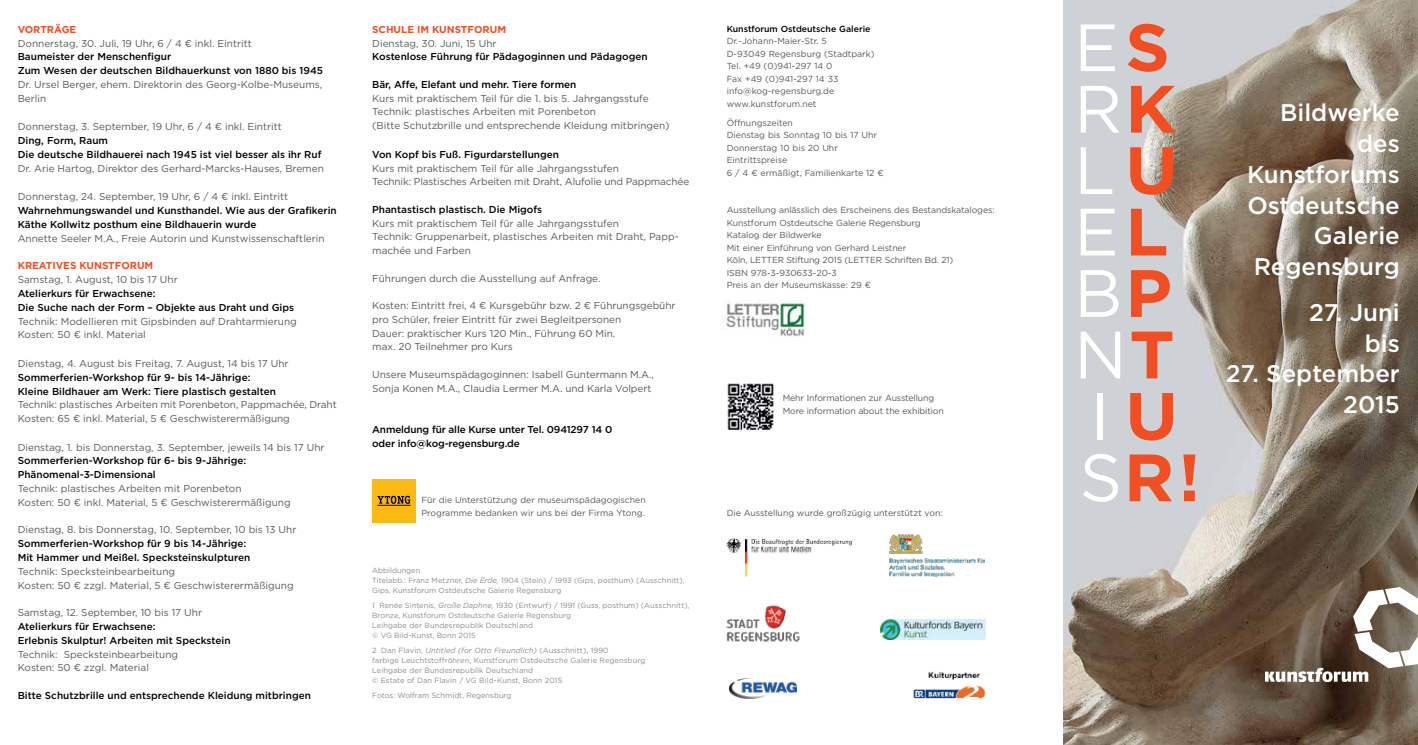
<style>
.page{position:relative;width:1418px;height:745px;background:#fff}
.page>*{position:absolute;margin:0;border:0;box-sizing:border-box;transform-origin:0 0}
.t1{font:66.75px "Gotham";color:#fff}
.t2{font:700 66.75px "Gotham";color:#f04e23;scale:1.05 1}
.t3{font:500 24px/30.6px "Gotham";color:#fff;text-align:right}
.t4{font:10px/13.8px "Gotham";color:#58595b}
.t5{font:500 10px/13.8px "Gotham";color:#000}
.t6{font:700 10px "Gotham";color:#f04e23}
.t7{font:8.75px/12.5px "Gotham";letter-spacing:-.01em;color:#58595b}
.t8{font:500 8.75px "Gotham";color:#000}
.t9{font:7.5px/10px "Gotham";color:#8a8c8e}
.s1{font-style:italic}
.s2{font-weight:700;color:#f04e23}
.s3{font-weight:400;color:#fff}
</style>
<div class="page">
<img style="left:1063px;top:0;width:354px;height:744px">
<img style="left:1265px;top:587px;width:152px;height:93px">
<img style="left:727px;top:383px;width:47px;height:46px">
<img style="left:726px;top:538px;width:126px;height:39px">
<img style="left:889px;top:534px;width:95px;height:42px">
<img style="left:722px;top:300px;width:83px;height:36px">
<img style="left:913px;top:671px;width:73px;height:28px">
<img style="left:729px;top:678px;width:67px;height:20px">
<img style="left:726px;top:605px;width:74px;height:37px">
<img style="left:880px;top:619px;width:105px;height:20px">
<div style="left:372px;top:479px;width:43px;height:43px;background:#fdb913"></div>
<svg style="left:377px;top:495px;width:33px;height:8px"></svg>
<hr style="left:377px;top:504px;width:33px;height:1px;background:#000">
<p class="t6" style="left:18px;top:23px;width:60px">VORTRÄGE</p>
<p class="t4" style="left:18px;top:36px;width:236px">Donnerstag, 30. Juli, 19 Uhr, 6 / 4 € inkl. Eintritt</p>
<p class="t5" style="left:18px;top:50px;width:307px">Baumeister der Menschenfigur<br>Zum Wesen der deutschen Bildhauerkunst von 1880 bis 1945</p>
<p class="t4" style="left:18px;top:77px;width:306px">Dr. Ursel Berger, ehem. Direktorin des Georg-Kolbe-Museums,<br>Berlin</p>
<p class="t4" style="left:18px;top:120px;width:266px">Donnerstag, 3. September, 19 Uhr, 6 / 4 € inkl. Eintritt</p>
<p class="t5" style="left:18px;top:133px;width:305px">Ding, Form, Raum<br>Die deutsche Bildhauerei nach 1945 ist viel besser als ihr Ruf</p>
<p class="t4" style="left:18px;top:161px;width:308px">Dr. Arie Hartog, Direktor des Gerhard-Marcks-Hauses, Bremen</p>
<p class="t4" style="left:18px;top:190px;width:272px">Donnerstag, 24. September, 19 Uhr, 6 / 4 € inkl. Eintritt</p>
<p class="t5" style="left:18px;top:203px;width:320px">Wahrnehmungswandel und Kunsthandel. Wie aus der Grafikerin<br>Käthe Kollwitz posthum eine Bildhauerin wurde</p>
<p class="t4" style="left:18px;top:231px;width:308px">Annette Seeler M.A., Freie Autorin und Kunstwissenschaftlerin</p>
<p class="t6" style="left:18px;top:259px;width:137px">KREATIVES KUNSTFORUM</p>
<p class="t4" style="left:18px;top:272px;width:161px">Samstag, 1. August, 10 bis 17 Uhr</p>
<p class="t5" style="left:18px;top:286px;width:278px">Atelierkurs für Erwachsene:<br>Die Suche nach der Form – Objekte aus Draht und Gips</p>
<p class="t4" style="left:18px;top:314px;width:281px">Technik: Modellieren mit Gipsbinden auf Drahtarmierung<br>Kosten: 50 € inkl. Material</p>
<p class="t4" style="left:18px;top:356px;width:272px">Dienstag, 4. August bis Freitag, 7. August, 14 bis 17 Uhr</p>
<p class="t5" style="left:18px;top:370px;width:260px">Sommerferien-Workshop für 9- bis 14-Jährige:<br>Kleine Bildhauer am Werk: Tiere plastisch gestalten</p>
<p class="t4" style="left:18px;top:397px;width:320px">Technik: plastisches Arbeiten mit Porenbeton, Pappmachée, Draht<br>Kosten: 65 € inkl. Material, 5 € Geschwisterermäßigung</p>
<p class="t4" style="left:18px;top:440px;width:308px">Dienstag, 1. bis Donnerstag, 3. September, jeweils 14 bis 17 Uhr</p>
<p class="t5" style="left:18px;top:453px;width:230px">Sommerferien-Workshop für 6- bis 9-Jährige:<br>Phänomenal-3-Dimensional</p>
<p class="t4" style="left:18px;top:481px;width:274px">Technik: plastisches Arbeiten mit Porenbeton<br>Kosten: 50 € inkl. Material, 5 € Geschwisterermäßigung</p>
<p class="t4" style="left:18px;top:522px;width:280px">Dienstag, 8. bis Donnerstag, 10. September, 10 bis 13 Uhr</p>
<p class="t5" style="left:18px;top:536px;width:234px">Sommerferien-Workshop für 9 bis 14-Jährige:<br>Mit Hammer und Meißel. Specksteinskulpturen</p>
<p class="t4" style="left:18px;top:564px;width:277px">Technik: Specksteinbearbeitung<br>Kosten: 50 € zzgl. Material, 5 € Geschwisterermäßigung</p>
<p class="t4" style="left:18px;top:605px;width:186px">Samstag, 12. September, 10 bis 17 Uhr</p>
<p class="t5" style="left:18px;top:619px;width:214px">Atelierkurs für Erwachsene:<br>Erlebnis Skulptur! Arbeiten mit Speckstein</p>
<p class="t4" style="left:18px;top:646px;width:162px">Technik: Specksteinbearbeitung<br>Kosten: 50 € zzgl. Material</p>
<p class="t5" style="left:18px;top:688px;width:295px">Bitte Schutzbrille und entsprechende Kleidung mitbringen</p>
<p class="t6" style="left:372px;top:23px;width:135px">SCHULE IM KUNSTFORUM</p>
<p class="t4" style="left:372px;top:36px;width:126px">Dienstag, 30. Juni, 15 Uhr</p>
<p class="t5" style="left:372px;top:50px;width:277px">Kostenlose Führung für Pädagoginnen und Pädagogen</p>
<p class="t5" style="left:372px;top:77px;width:206px">Bär, Affe, Elefant und mehr. Tiere formen</p>
<p class="t4" style="left:372px;top:91px;width:299px">Kurs mit praktischem Teil für die 1. bis 5. Jahrgangsstufe<br>Technik: plastisches Arbeiten mit Porenbeton<br>(Bitte Schutzbrille und entsprechende Kleidung mitbringen)</p>
<p class="t5" style="left:372px;top:147px;width:188px">Von Kopf bis Fuß. Figurdarstellungen</p>
<p class="t4" style="left:372px;top:161px;width:318px">Kurs mit praktischem Teil für alle Jahrgangsstufen<br>Technik: Plastisches Arbeiten mit Draht, Alufolie und Pappmachée</p>
<p class="t5" style="left:372px;top:202px;width:171px">Phantastisch plastisch. Die Migofs</p>
<p class="t4" style="left:372px;top:216px;width:308px">Kurs mit praktischem Teil für alle Jahrgangsstufen<br>Technik: Gruppenarbeit, plastisches Arbeiten mit Draht, Papp&shy;machée und Farben</p>
<p class="t4" style="left:372px;top:271px;width:230px">Führungen durch die Ausstellung auf Anfrage.</p>
<p class="t4" style="left:372px;top:298px;width:305px">Kosten: Eintritt frei, 4 € Kursgebühr bzw. 2 € Führungsgebühr pro Schüler, freier Eintritt für zwei Begleitpersonen<br>Dauer: praktischer Kurs 120 Min., Führung 60 Min.<br>max. 20 Teilnehmer pro Kurs</p>
<p class="t4" style="left:372px;top:367px;width:283px">Unsere Museumspädagoginnen: Isabell Guntermann M.A.,<br>Sonja Konen M.A., Claudia Lermer M.A. und Karla Volpert</p>
<p class="t5" style="left:372px;top:422px;width:241px">Anmeldung für alle Kurse unter Tel. 0941297 14 0 oder info@kog-regensburg.de</p>
<p class="t7" style="left:421px;top:493px;width:226px">Für die Unterstützung der museumspädagogischen<br>Programme bedanken wir uns bei der Firma Ytong.</p>
<p class="t9" style="left:372px;top:565px;width:314px">Abbildungen<br>Titelabb.: Franz Metzner, <span class="s1">Die Erde,</span> 1904 (Stein) / 1993 (Gips, posthum) (Ausschnitt),<br>Gips, Kunstforum Ostdeutsche Galerie Regensburg</p>
<p class="t9" style="left:372px;top:600px;width:319px">1 Renée Sintenis, <span class="s1">Große Daphne,</span> 1930 (Entwurf) / 1991 (Guss, posthum) (Ausschnitt), Bronze, Kunstforum Ostdeutsche Galerie Regensburg<br>Leihgabe der Bundesrepublik Deutschland<br>© VG Bild-Kunst, Bonn 2015</p>
<p class="t9" style="left:372px;top:645px;width:274px">2 Dan Flavin, <span class="s1">Untitled (for Otto Freundlich)</span> (Ausschnitt), 1990<br>farbige Leuchtstoffröhren, Kunstforum Ostdeutsche Galerie Regensburg Leihgabe der Bundesrepublik Deutschland<br>© Estate of Dan Flavin / VG Bild-Kunst, Bonn 2015</p>
<p class="t9" style="left:372px;top:690px;width:141px">Fotos: Wolfram Schmidt, Regensburg</p>
<p class="t8" style="left:726px;top:23px;width:145px">Kunstforum Ostdeutsche Galerie</p>
<p class="t7" style="left:726px;top:35px;width:149px">Dr.-Johann-Maier-Str. 5<br>D-93049 Regensburg (Stadtpark)<br>Tel. +49 (0)941-297 14 0<br>Fax +49 (0)941-297 14 33 info@kog-regensburg.de www.kunstforum.net</p>
<p class="t7" style="left:726px;top:116px;width:158px">Öffnungszeiten<br>Dienstag bis Sonntag 10 bis 17 Uhr<br>Donnerstag 10 bis 20 Uhr<br>Eintrittspreise<br>6 / 4 € ermäßigt, Familienkarte 12 €</p>
<p class="t7" style="left:726px;top:204px;width:269px">Ausstellung anlässlich des Erscheinens des Bestandskataloges:<br>Kunstforum Ostdeutsche Galerie Regensburg<br>Katalog der Bildwerke<br>Mit einer Einführung von Gerhard Leistner<br>Köln, LETTER Stiftung 2015 (LETTER Schriften Bd. 21)<br>ISBN 978-3-930633-20-3<br>Preis an der Museumskasse: 29 €</p>
<p class="t7" style="left:782px;top:391px;width:163px">Mehr Informationen zur Ausstellung<br>More information about the exhibition</p>
<p class="t7" style="left:726px;top:506px;width:217px">Die Ausstellung wurde großzügig unterstützt von:</p>
<h1 class="t1" style="left:1074px;top:5px;width:97px">E<span class="s2">S</span></h1>
<h1 class="t1" style="left:1074px;top:66px;width:94px">r <span class="s2">K</span></h1>
<h1 class="t2" style="left:1125px;top:126px;width:42px">U</h1>
<h1 class="t1" style="left:1074px;top:189px;width:74px">e <span class="s2">L</span></h1>
<h1 class="t1" style="left:1074px;top:250px;width:99px">b<span class="s2">P</span></h1>
<h1 class="t1" style="left:1074px;top:312px;width:86px">n<span class="s2">T</span></h1>
<h1 class="t1" style="left:1090px;top:373px;width:79px">i <span class="s2">U</span></h1>
<h1 class="t2" style="left:1079px;top:433px;width:116px"><span class="s3">s</span>R !</h1>
<h1 class="t1" style="left:1074px;top:127px;width:19px">l</h1>
<h2 class="t3" style="left:1246px;top:97px;width:154px">Bildwerke des<br>Kunstforums<br>Ostdeutsche<br>Galerie<br>Regensburg</h2>
<h2 class="t3" style="left:1309px;top:297px;width:92px">27. Juni bis</h2>
<h2 class="t3" style="left:1225px;top:358px;width:175px">27. September<br>2015</h2>
</div>
